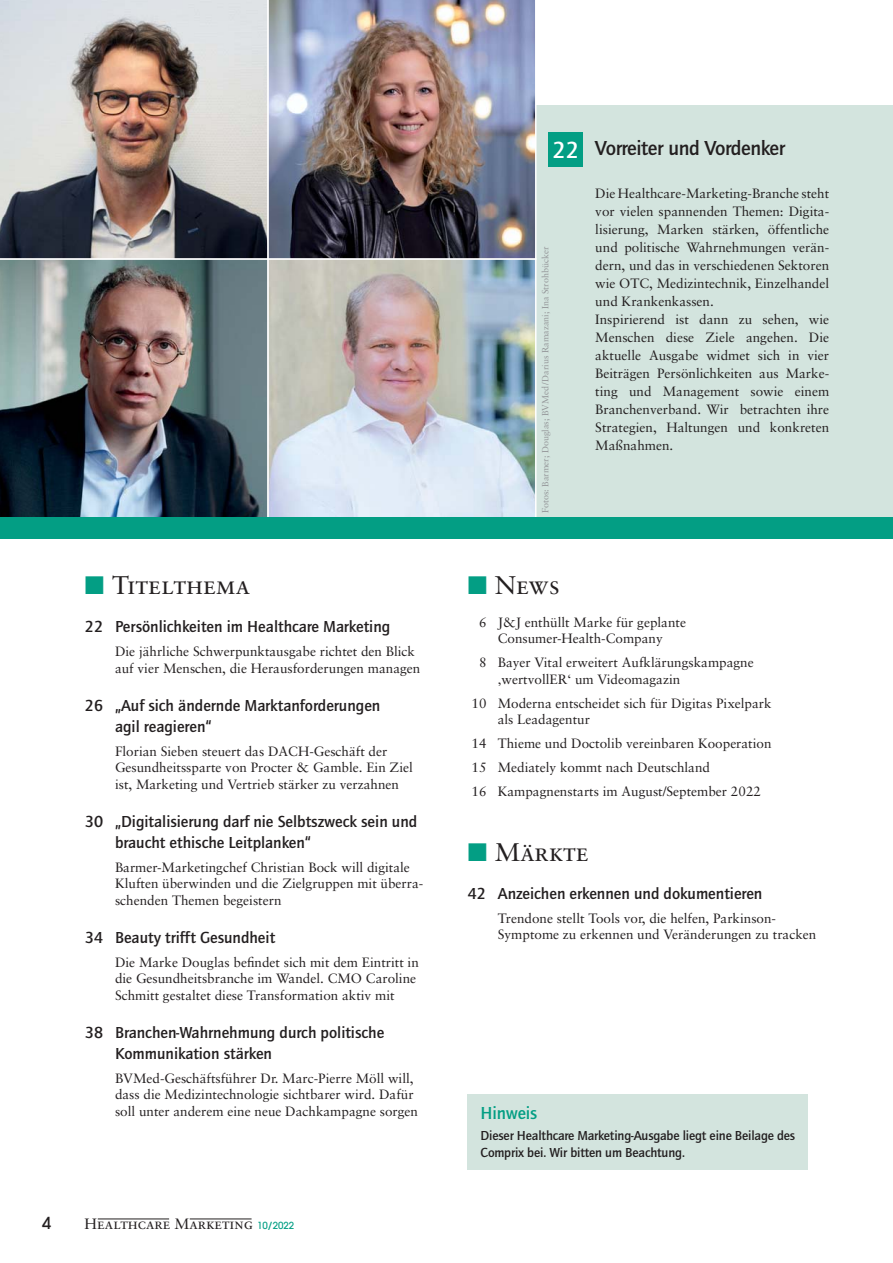
<style>
.page{position:relative;width:893px;height:1263px;background:#fff}
.page>*{position:absolute;margin:0;border:0;box-sizing:border-box;transform-origin:0 0}
.t1{font:25.5px "Sabon Roman SC";color:#231f20}
.t2{font:500 24px "Quay Sans ITC Std";color:#fff}
.t3{font:500 21px "Quay Sans ITC Std";letter-spacing:-.02em;color:#231f20}
.t4{font:500 18px "Quay Sans ITC Std";letter-spacing:-.01em;color:#039e84}
.t5{font:500 16.5px/21px "Quay Sans ITC Std";color:#231f20}
.t6{font:500 16.5px "Avant Garde";color:#231f20}
.t7{font:15px "Sabon Roman SC";color:#231f20}
.t8{font:13.5px/18px "Sabon";color:#231f20}
.t9{font:500 13.5px/16.5px "Quay Sans ITC Std";letter-spacing:-.01em;color:#231f20}
.t10{font:9px "Sabon";color:#939598}
.s1{font-family:"Avant Garde";font-weight:500;font-size:9.75px;color:#039e84}
</style>
<div class="page">
<hr style="left:98px;top:1219px;width:71px;height:1px;background:#231f20">
<hr style="left:190px;top:1219px;width:62px;height:1px;background:#231f20">
<div style="left:0;top:105px;width:893px;height:423px;background:#d3e4de"></div>
<img style="left:270px;top:261px;width:263px;height:254px">
<div style="left:267px;top:258px;width:269px;height:260px;border:2px solid #fff"></div>
<img style="left:0;top:260px;width:269px;height:258px">
<img style="left:269px;top:0;width:267px;height:260px">
<img style="left:0;top:0;width:269px;height:260px">
<div style="left:548px;top:132px;width:34px;height:34px;background:#039e84"></div>
<div style="left:468px;top:1094px;width:340px;height:75px;background:#d3e4de"></div>
<div style="left:0;top:518px;width:893px;height:21px;background:#039e84"></div>
<h1 class="t1" style="left:112px;top:575px;width:139px">Titelthema</h1>
<p class="t5" style="left:85px;top:617px;width:307px">22 Persönlichkeiten im Healthcare Marketing</p>
<p class="t8" style="left:115px;top:644px;width:307px;line-height:16.5px">Die jährliche Schwerpunktausgabe richtet den Blick auf vier Menschen, die Herausforderungen managen</p>
<p class="t5" style="left:115px;top:696px;width:267px;text-indent:-30px">26 „Auf sich ändernde Marktanforderungen agil reagieren“</p>
<p class="t8" style="left:115px;top:744px;width:299px;line-height:16.5px">Florian Sieben steuert das DACH-Geschäft der<br>Gesundheitssparte von Procter &amp; Gamble. Ein Ziel ist, Marketing und Vertrieb stärker zu verzahnen</p>
<p class="t5" style="left:115px;top:812px;width:304px;text-indent:-30px">30 „Digitalisierung darf nie Selbtszweck sein und braucht ethische Leitplanken“</p>
<p class="t8" style="left:115px;top:860px;width:310px;line-height:16.5px">Barmer-Marketingchef Christian Bock will digitale<br>Kluften überwinden und die Zielgruppen mit überra&shy;schenden Themen begeistern</p>
<p class="t5" style="left:85px;top:928px;width:192px">34 Beauty trifft Gesundheit</p>
<p class="t8" style="left:115px;top:955px;width:305px;line-height:16.5px">Die Marke Douglas befindet sich mit dem Eintritt in die Gesundheitsbranche im Wandel. CMO Caroline<br>Schmitt gestaltet diese Transformation aktiv mit</p>
<p class="t5" style="left:115px;top:1023px;width:271px;text-indent:-30px">38 Branchen-Wahrnehmung durch politische<br>Kommunikation stärken</p>
<p class="t8" style="left:115px;top:1071px;width:305px;line-height:16.5px">BVMed-Geschäftsführer Dr. Marc-Pierre Möll will, dass die Medizintechnologie sichtbarer wird. Dafür soll unter anderem eine neue Dachkampagne sorgen</p>
<p class="t6" style="left:42px;top:1217px;width:11px">4</p>
<p class="t7" style="left:85px;top:1218px;width:211px">Healthcare Marketing <span class="s1">10/2022</span></p>
<h2 class="t2" style="left:552px;top:141px;width:28px">22</h2>
<p class="t10" style="left:542px;top:513px;width:268px;rotate:-90deg">Fotos: Barmer; Douglas; BVMed / Darius Ramazani; Ina Strohbücker</p>
<h3 class="t3" style="left:595px;top:140px;width:191px">Vorreiter und Vordenker</h3>
<p class="t8" style="left:595px;top:186px;width:235px">Die Healthcare-Marketing-Branche steht vor vielen spannenden Themen: Digita&shy;lisierung, Marken stärken, öffentliche und politische Wahrnehmungen verän&shy;dern, und das in verschiedenen Sektoren wie OTC, Medizintechnik, Einzelhandel und Krankenkassen.<br>Inspirierend ist dann zu sehen, wie Menschen diese Ziele angehen. Die aktuelle Ausgabe widmet sich in vier Beiträgen Persönlichkeiten aus Marke&shy;ting und Management sowie einem Branchenverband. Wir betrachten ihre Strategien, Haltungen und konkreten Maßnahmen.</p>
<h1 class="t1" style="left:495px;top:575px;width:67px">News</h1>
<p class="t8" style="left:479px;top:615px;width:209px;line-height:16.5px;text-align:center">6 J&amp;J enthüllt Marke für geplante<br>Consumer-Health-Company</p>
<p class="t8" style="left:498px;top:655px;width:258px;line-height:16.5px;text-indent:-19px">8 Bayer Vital erweitert Aufklärungskampagne ‚wertvollER‘ um Videomagazin</p>
<p class="t8" style="left:498px;top:696px;width:275px;line-height:16.5px;text-indent:-26px">10 Moderna entscheidet sich für Digitas Pixelpark als Leadagentur</p>
<p class="t8" style="left:471px;top:733px;width:302px;line-height:24px">14 Thieme und Doctolib vereinbaren Kooperation<br>15 Mediately kommt nach Deutschland<br>16 Kampagnenstarts im August/September 2022</p>
<h1 class="t1" style="left:495px;top:841px;width:95px">Märkte</h1>
<p class="t5" style="left:468px;top:884px;width:296px">42 Anzeichen erkennen und dokumentieren</p>
<p class="t8" style="left:498px;top:911px;width:320px;line-height:16.5px">Trendone stellt Tools vor, die helfen, Parkinson-<br>Symptome zu erkennen und Veränderungen zu tracken</p>
<h3 class="t4" style="left:480px;top:1106px;width:58px">Hinweis</h3>
<p class="t9" style="left:480px;top:1128px;width:316px">Dieser Healthcare Marketing-Ausgabe liegt eine Beilage des<br>Comprix bei. Wir bitten um Beachtung.</p>
</div>
